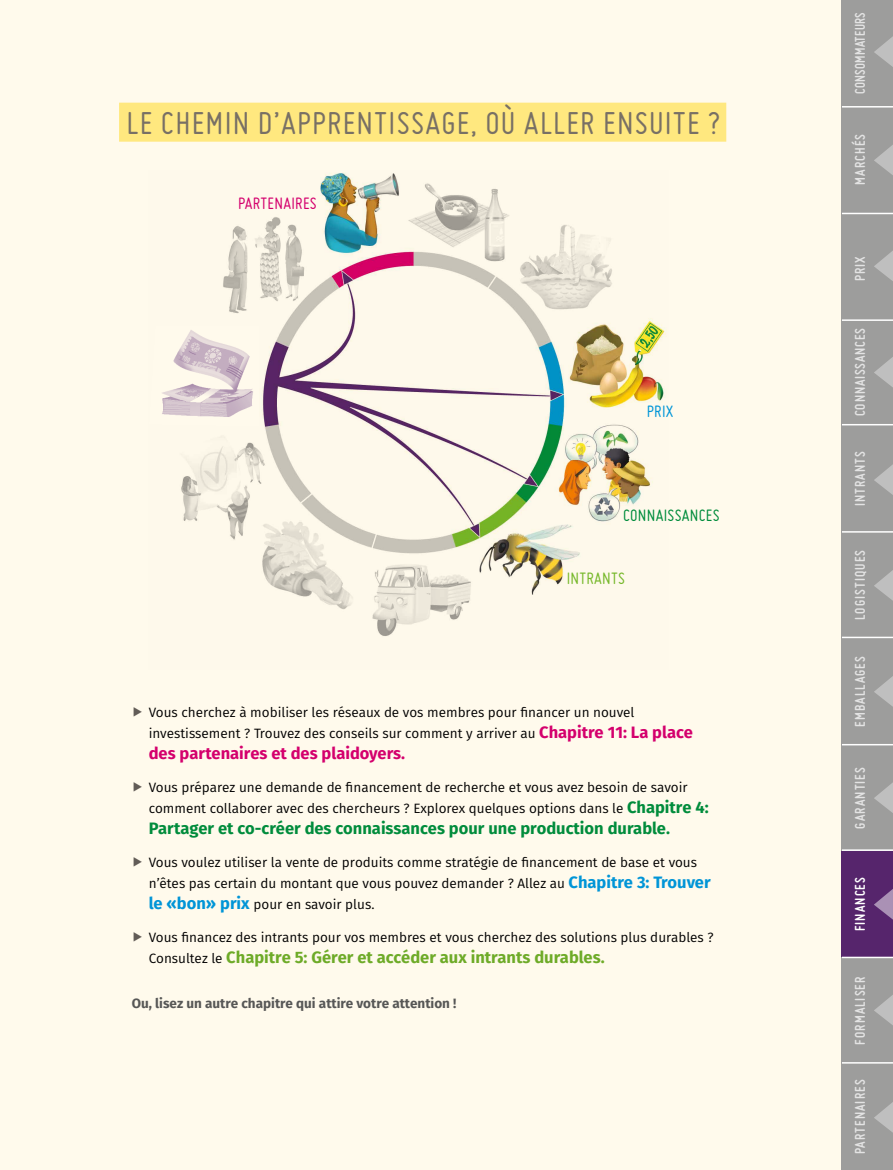
<style>
.page{position:relative;width:893px;height:1170px;background:#fff}
.page>*{position:absolute;margin:0;border:0;box-sizing:border-box;transform-origin:0 0}
.t1{font:34.5px "Miso";letter-spacing:.035em;color:#787065}
.t2{font:18px "Miso";letter-spacing:.015em;color:#008c3c}
.t3{font:18px "Miso";letter-spacing:.015em;color:#d4006d}
.t4{font:18px "Miso";letter-spacing:.015em;color:#76b82a}
.t5{font:18px "Miso";color:#0095d7}
.t6{font:700 16.5px "Fira Sans";color:#008c3c}
.t7{font:700 16.5px "Fira Sans";color:#6eab28}
.t8{font:700 16.5px "Fira Sans";color:#d4006d}
.t9{font:700 15px "Miso";letter-spacing:.075em;color:#e3e3e3}
.t10{font:700 15px "Miso";letter-spacing:.025em;color:#e3e3e3;scale:.95 1}
.t11{font:700 15px "Miso";letter-spacing:.055em;color:#e3e3e3}
.t12{font:700 15px "Miso";letter-spacing:.075em;color:#fff}
.t13{font:13.5px/21px "Fira Sans";color:#000}
.t14{font:700 13.5px "Fira Sans";color:#575756}
.s1{color:#625c57}
.s2{font-weight:700;font-size:16.5px;color:#d4006d}
.s3{font-weight:700;font-size:16.5px;color:#008c3c}
.s4{font-weight:700;font-size:16.5px;color:#0095d7}
.s5{font-weight:400;font-size:13.5px;color:#000}
</style>
<div class="page">
<div style="left:0;top:0;width:842px;height:1169px;background:#fffaec"></div>
<img style="left:181px;top:173px;width:485px;height:463px">
<div style="left:119px;top:103px;width:607px;height:39px;background:#ffe87f"></div>
<img style="left:162px;top:326px;width:97px;height:101px">
<div style="left:842px;top:531px;width:51px;height:107px;background:#9d9d9c"></div>
<div style="left:842px;top:850px;width:51px;height:107px;background:#56256c"></div>
<div style="left:842px;top:106px;width:51px;height:107px;background:#9d9d9c"></div>
<div style="left:842px;top:0;width:51px;height:107px;background:#9d9d9c"></div>
<div style="left:842px;top:638px;width:51px;height:106px;background:#9d9d9c"></div>
<div style="left:842px;top:957px;width:51px;height:106px;background:#9d9d9c"></div>
<div style="left:842px;top:1063px;width:51px;height:106px;background:#9d9d9c"></div>
<div style="left:842px;top:319px;width:51px;height:106px;background:#9d9d9c"></div>
<div style="left:842px;top:213px;width:51px;height:106px;background:#9d9d9c"></div>
<div style="left:842px;top:744px;width:51px;height:106px;background:#9d9d9c"></div>
<div style="left:842px;top:425px;width:51px;height:106px;background:#9d9d9c"></div>
<svg style="left:874px;top:36px;width:19px;height:1097px"></svg>
<hr style="left:842px;top:106px;width:51px;height:1px;background:#fff">
<hr style="left:842px;top:213px;width:51px;height:1px;background:#fff">
<hr style="left:842px;top:319px;width:51px;height:2px;background:#fff">
<hr style="left:842px;top:424px;width:51px;height:1px;background:#fff">
<hr style="left:842px;top:531px;width:51px;height:1px;background:#fff">
<hr style="left:842px;top:636px;width:51px;height:2px;background:#fff">
<hr style="left:842px;top:743px;width:51px;height:2px;background:#fff">
<hr style="left:842px;top:849px;width:51px;height:1px;background:#fff">
<hr style="left:842px;top:956px;width:51px;height:2px;background:#fff">
<hr style="left:842px;top:1061px;width:51px;height:2px;background:#fff">
<h1 class="t1" style="left:127px;top:104px;width:595px">LE CHEMIN D’APPRENTISSAGE, OÙ ALLER ENSUITE ?</h1>
<h2 class="t3" style="left:238px;top:193px;width:80px">PARTENAIRES</h2>
<h2 class="t5" style="left:647px;top:401px;width:28px">PRIX</h2>
<h2 class="t2" style="left:623px;top:505px;width:98px">CONNAISSANCES</h2>
<h2 class="t4" style="left:567px;top:568px;width:60px">INTRANTS</h2>
<p class="t13" style="left:149px;top:701px;width:546px;text-indent:-17px"><span class="s1">▶</span> Vous cherchez à mobiliser les réseaux de vos membres pour financer un nouvel investissement ? Trouvez des conseils sur comment y arriver au <span class="s2">Chapitre 11: La place</span></p>
<p class="t8" style="left:149px;top:741px;width:258px">des partenaires et des plaidoyers.</p>
<p class="t13" style="left:149px;top:776px;width:561px;text-indent:-17px"><span class="s1">▶</span> Vous préparez une demande de financement de recherche et vous avez besoin de savoir comment collaborer avec des chercheurs ? Explorex quelques options dans le <span class="s3">Chapitre 4:</span></p>
<p class="t6" style="left:149px;top:816px;width:523px">Partager et co-créer des connaissances pour une production durable.</p>
<p class="t13" style="left:149px;top:851px;width:563px;text-indent:-17px"><span class="s1">▶</span> Vous voulez utiliser la vente de produits comme stratégie de financement de base et vous n’êtes pas certain du montant que vous pouvez demander ? Allez au <span class="s4">Chapitre 3: Trouver le «bon» prix</span> pour en savoir plus.</p>
<p class="t13" style="left:132px;top:926px;width:583px"><span class="s1">▶</span> Vous financez des intrants pour vos membres et vous cherchez des solutions plus durables ?</p>
<p class="t7" style="left:149px;top:945px;width:457px"><span class="s5">Consultez le</span> Chapitre 5: Gérer et accéder aux intrants durables.</p>
<p class="t14" style="left:132px;top:994px;width:326px">Ou, lisez un autre chapitre qui attire votre attention !</p>
<p class="t10" style="left:851px;top:94px;width:88px;rotate:-90deg">CONSOMMATEURS</p>
<p class="t9" style="left:851px;top:185px;width:52px;rotate:-90deg">MARCHÉS</p>
<p class="t9" style="left:851px;top:281px;width:26px;rotate:-90deg">PRIX</p>
<p class="t11" style="left:851px;top:416px;width:89px;rotate:-90deg">CONNAISSANCES</p>
<p class="t9" style="left:851px;top:506px;width:57px;rotate:-90deg">INTRANTS</p>
<p class="t9" style="left:851px;top:620px;width:72px;rotate:-90deg">LOGISTIQUES</p>
<p class="t9" style="left:851px;top:726px;width:72px;rotate:-90deg">EMBALLAGES</p>
<p class="t9" style="left:851px;top:828px;width:63px;rotate:-90deg">GARANTIES</p>
<p class="t12" style="left:851px;top:931px;width:56px;rotate:-90deg">FINANCES</p>
<p class="t9" style="left:851px;top:1044px;width:69px;rotate:-90deg">FORMALISER</p>
<p class="t9" style="left:851px;top:1154px;width:76px;rotate:-90deg">PARTENAIRES</p>
</div>
